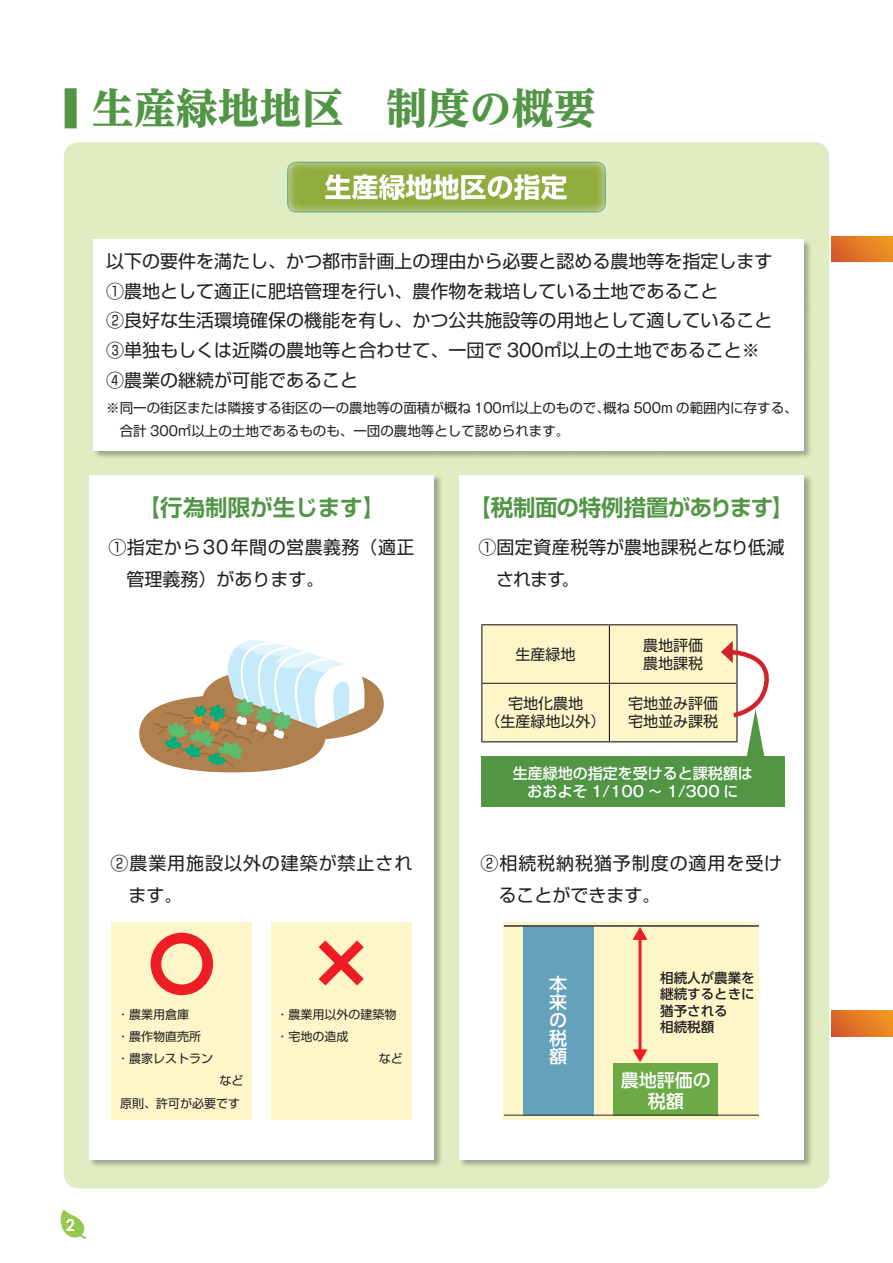
<style>
.page{position:relative;width:893px;height:1263px;background:#fff}
.page>*{position:absolute;margin:0;border:0;box-sizing:border-box;transform-origin:0 0}
.t1{font:700 67.5px "Gothic MB101 Pro";color:#ee1d23}
.t2{font:800 42px "UD Reimin Pro";color:#519545}
.t3{font:700 22.5px "Shin Go Pro De";letter-spacing:-.025em;color:#519545}
.t4{font:700 22.5px "Shin Go Pro De";letter-spacing:-.005em;color:#519545}
.t5{font:18px/29.7px "Shin Go Pro";color:#231f20}
.t6{font:18px/31.5px "Shin Go Pro";letter-spacing:.05em;color:#231f20}
.t7{font:18px/31.5px "Shin Go Pro";letter-spacing:.025em;color:#231f20}
.t8{font:500 18px/18px "UD Shin Go Pro";color:#fff;text-align:justify}
.t9{font:700 16.5px "Century Gothic";color:#fff}
.t10{font:15px/18px "Shin Go Pro";color:#231f20}
.t11{font:500 15px "Shin Go Pro";color:#fff}
.t12{font:500 15px "Gothic MB101 Pro";color:#fff}
.t13{font:13.5px/23.7px "Shin Go Pro";color:#231f20}
.t14{font:500 13.5px/16.5px "UD Shin Go Pro";color:#231f20}
.t15{font:12px/22.2px "Shin Go Pro";color:#231f20}
.s1{font-size:46.5px}
.s2{font-family:"Gothic MB101 Pro"}
.s3{font-family:"Gothic MB101 Pro De"}
.s4{font-family:"Shin Go Pro"}
</style>
<div class="page">
<div style="left:64px;top:142px;width:765px;height:1046px;background:#e0ecc1;border-radius:15px"></div>
<img style="left:89px;top:476px;width:352px;height:690px">
<div style="left:89px;top:475px;width:345px;height:684px;background:#fff"></div>
<img style="left:459px;top:476px;width:352px;height:690px">
<div style="left:459px;top:475px;width:345px;height:684px;background:#fff"></div>
<svg style="left:61px;top:1209px;width:25px;height:29px"></svg>
<div style="left:831px;top:237px;width:62px;height:25px;background:linear-gradient(to right,#d85e29,#ee9321)"></div>
<img style="left:287px;top:162px;width:319px;height:51px">
<div style="left:139px;top:695px;width:187px;height:77px;background:#b1804f;border-radius:50%"></div>
<div style="left:202px;top:667px;width:182px;height:74px;background:#b1804f;border-radius:50%"></div>
<svg style="left:154px;top:640px;width:215px;height:127px"></svg>
<div style="left:504px;top:922px;width:255px;height:197px;background:#fef6c9"></div>
<div style="left:523px;top:926px;width:70px;height:189px;background:#66a1bb"></div>
<div style="left:613px;top:1063px;width:105px;height:52px;background:#6baa44"></div>
<hr style="left:638px;top:938px;width:3px;height:113px;background:#ee1d23">
<svg style="left:633px;top:927px;width:14px;height:13px"></svg>
<svg style="left:633px;top:1049px;width:14px;height:13px"></svg>
<hr style="left:504px;top:925px;width:255px;height:1px;background:#3e3e3f">
<hr style="left:504px;top:1114px;width:255px;height:2px;background:#3e3e3f">
<div style="left:112px;top:922px;width:140px;height:197px;background:#fef6c9"></div>
<div style="left:271px;top:922px;width:140px;height:197px;background:#fef6c9"></div>
<hr style="left:481px;top:624px;width:128px;height:1px;background:#231f20">
<hr style="left:481px;top:625px;width:1px;height:58px;background:#231f20">
<hr style="left:609px;top:624px;width:128px;height:1px;background:#231f20">
<hr style="left:481px;top:683px;width:1px;height:58px;background:#231f20">
<hr style="left:481px;top:741px;width:128px;height:1px;background:#231f20">
<img style="left:93px;top:239px;width:718px;height:219px">
<div style="left:94px;top:239px;width:710px;height:212px;background:#fff"></div>
<div style="left:831px;top:1011px;width:62px;height:25px;background:linear-gradient(to right,#d85f29,#ee9321)"></div>
<div style="left:481px;top:755px;width:303px;height:51px;background:#519545"></div>
<svg style="left:482px;top:625px;width:293px;height:131px"></svg>
<h2 class="t2" style="left:64px;top:74px;width:533px"><span class="s1">■</span> 生産緑地地区　制度の概要</h2>
<p class="t5" style="left:106px;top:244px;width:667px">以下の要件を満たし<span class="s2">、</span>かつ都市計画上の理由から必要と認める農地等を指定します①農地として適正に肥培管理を行い<span class="s2">、</span>農作物を栽培している土地であること<br>②良好な生活環境確保の機能を有し<span class="s2">、</span>かつ公共施設等の用地として適していること③単独もしくは近隣の農地等と合わせて<span class="s2">、</span>一団で <span class="s2">300</span>㎡以上の土地であること<span class="s2">※ </span>④農業の継続が可能であること</p>
<p class="t13" style="left:120px;top:394px;width:679px;text-indent:-14px"><span class="s2">※</span> 同一の街区または隣接する街区の一の農地等の面積が概ね <span class="s2">100</span>㎡以上のもので<span class="s2">、</span>概ね <span class="s2">500m</span> の範囲内に存する<span class="s2">、</span>合計 <span class="s2">300</span>㎡以上の土地であるものも<span class="s2">、</span>一団の農地等として認められます<span class="s2">。</span></p>
<p class="t4" style="left:138px;top:489px;width:249px"><span class="s3">【</span>行為制限が生じます<span class="s3">】</span></p>
<p class="t7" style="left:108px;top:530px;width:308px">①指定から<span class="s2">30</span>年間の営農義務<span class="s2">（</span>適正　管理義務<span class="s2">）</span>があります<span class="s2">。</span></p>
<p class="t3" style="left:469px;top:489px;width:327px"><span class="s3">【</span>税制面の特例措置があります<span class="s3">】</span></p>
<p class="t5" style="left:478px;top:530px;width:308px;line-height:31.5px">①固定資産税等が農地課税となり低減　されます<span class="s2">。</span></p>
<p class="t10" style="left:516px;top:643px;width:61px">生産緑地</p>
<p class="t10" style="left:643px;top:634px;width:61px">農地評価農地課税</p>
<p class="t10" style="left:486px;top:693px;width:121px;text-align:center">宅地化農地<br><span class="s2">（</span>生産緑地以外<span class="s2">）</span></p>
<p class="t10" style="left:628px;top:693px;width:91px">宅地並み評価宅地並み課税</p>
<p class="t11" style="left:513px;top:761px;width:241px">生産緑地の指定を受けると課税額は</p>
<p class="t12" style="left:527px;top:779px;width:213px"><span class="s4">おおよそ</span> 1/100 ～ 1/300 <span class="s4">に</span></p>
<p class="t6" style="left:111px;top:845px;width:303px">②農業用施設以外の建築が禁止され　ます<span class="s2">。</span></p>
<p class="t6" style="left:480px;top:845px;width:303px">②相続税納税猶予制度の適用を受け　ることができます<span class="s2">。</span></p>
<p class="t9" style="left:66px;top:1212px;width:11px">2</p>
<h1 class="t1" style="left:148px;top:908px;width:69px">〇</h1>
<p class="t15" style="left:117px;top:1024px;width:97px"><span class="s2">・</span>農作物直売所<span class="s2">・</span>農家レストラン</p>
<p class="t15" style="left:120px;top:1068px;width:125px;text-align:right">など<br>原則<span class="s2">、</span>許可が必要です</p>
<p class="t15" style="left:117px;top:1001px;width:73px"><span class="s2">・</span>農業用倉庫</p>
<h1 class="t1" style="left:307px;top:908px;width:69px">×</h1>
<p class="t15" style="left:277px;top:1001px;width:122px"><span class="s2">・</span>農業用以外の建築物</p>
<p class="t15" style="left:277px;top:1024px;width:73px"><span class="s2">・</span>宅地の造成</p>
<p class="t15" style="left:379px;top:1046px;width:25px">など</p>
<p class="t8" style="left:549px;top:975px;width:19px">本来の税額</p>
<p class="t14" style="left:660px;top:969px;width:96px">相続人が農業を継続するときに猶予される<br>相続税額</p>
<p class="t8" style="left:621px;top:1069px;width:91px;line-height:21px;text-align:center">農地評価の税額</p>
</div>
